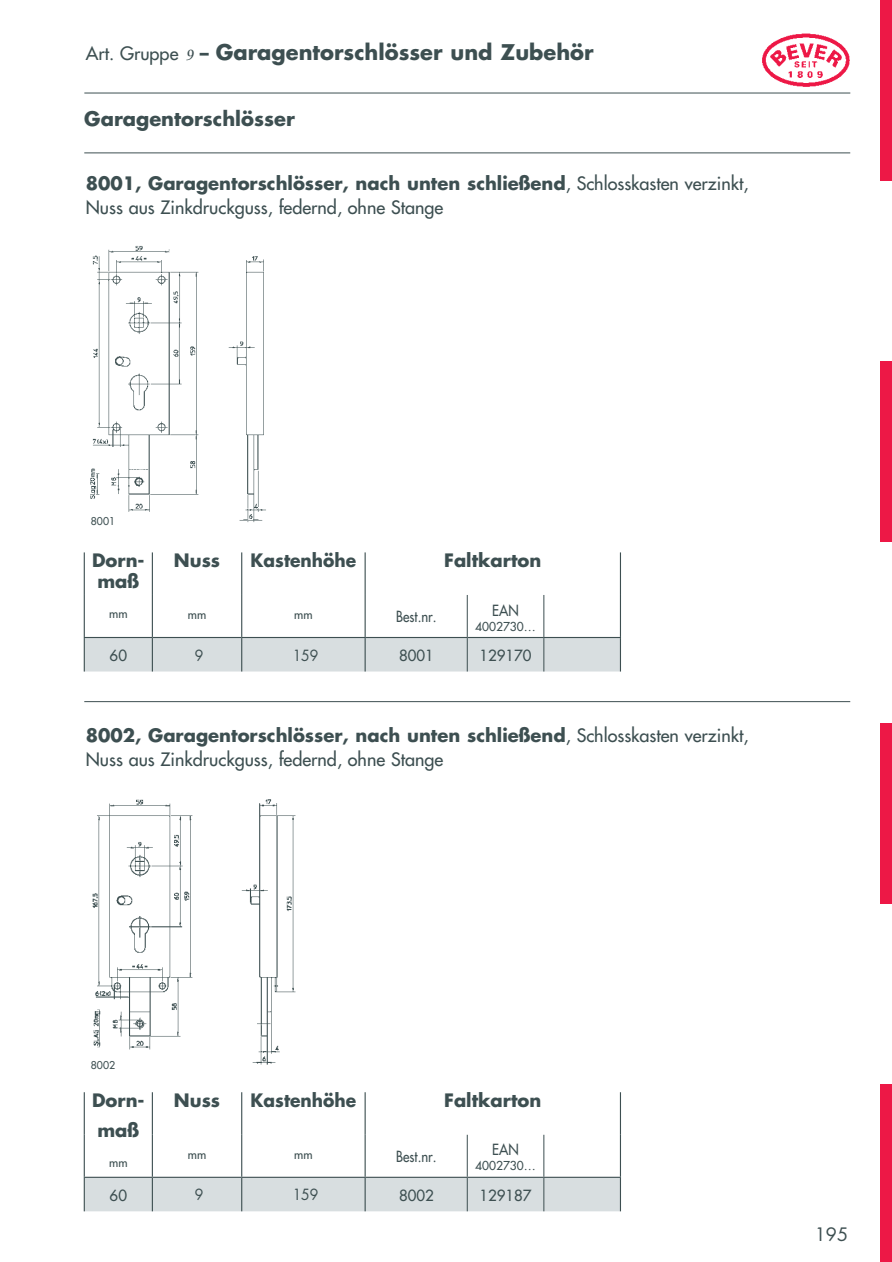
<style>
.page{position:relative;width:892px;height:1262px;background:#fff}
.page>*{position:absolute;margin:0;border:0;box-sizing:border-box;transform-origin:0 0}
.t1{font:700 21px "Futura";color:#3d4f51}
.t2{font:700 19.5px "Futura";color:#3d4f51}
.t3{font:18px/24px "Futura";color:#3d4f51}
.t4{font:700 18px/21px "Futura";color:#3d4f51}
.t5{font:700 18px "Futura";color:#3d4f51;scale:.95 1}
.t6{font:18px "Futura";color:#3d4f51}
.t7{font:15px "Futura";color:#3d4f51}
.t8{font:15px "Futura";color:#3d4f51;scale:.87 1}
.t9{font:15px "Futura";color:#3d4f51;scale:.93 1}
.t10{font:15px "Futura";color:#3d4f51;scale:.88 1}
.t11{font:12px "Futura";color:#3d4f51}
.t12{font:10.5px "Futura";color:#3d4f51}
.s1{font-weight:400;font-size:18px}
.s2{font-family:"Monotype Corsiva";font-weight:400;font-size:18px}
.s3{font-size:18px}
.s4{font-weight:700}
</style>
<div class="page">
<div style="left:879px;top:0;width:12px;height:180px;background:#ed1846"></div>
<div style="left:879px;top:361px;width:12px;height:181px;background:#ed1846"></div>
<div style="left:879px;top:722px;width:12px;height:181px;background:#ed1846"></div>
<div style="left:879px;top:1084px;width:12px;height:177px;background:#ed1846"></div>
<hr style="left:84px;top:93px;width:766px;height:1px;background:#3d4f51">
<img style="left:762px;top:34px;width:88px;height:53px">
<hr style="left:84px;top:153px;width:766px;height:1px;background:#3d4f51">
<img style="left:90px;top:246px;width:176px;height:276px">
<hr style="left:84px;top:701px;width:766px;height:1px;background:#3d4f51">
<img style="left:92px;top:799px;width:204px;height:266px">
<svg style="left:85px;top:595px;width:534px;height:76px"></svg>
<hr style="left:152px;top:552px;width:1px;height:43px;background:#3d4f51">
<hr style="left:241px;top:552px;width:1px;height:43px;background:#3d4f51">
<hr style="left:364px;top:552px;width:1px;height:43px;background:#3d4f51">
<hr style="left:619px;top:552px;width:2px;height:43px;background:#3d4f51">
<hr style="left:152px;top:595px;width:1px;height:42px;background:#3d4f51">
<hr style="left:241px;top:595px;width:1px;height:42px;background:#3d4f51">
<hr style="left:364px;top:595px;width:1px;height:42px;background:#3d4f51">
<hr style="left:619px;top:595px;width:2px;height:42px;background:#3d4f51">
<hr style="left:152px;top:638px;width:1px;height:33px;background:#3d4f51">
<hr style="left:241px;top:638px;width:1px;height:33px;background:#3d4f51">
<hr style="left:364px;top:638px;width:1px;height:33px;background:#3d4f51">
<hr style="left:619px;top:638px;width:2px;height:33px;background:#3d4f51">
<hr style="left:84px;top:552px;width:1px;height:43px;background:#3d4f51">
<hr style="left:84px;top:595px;width:1px;height:42px;background:#3d4f51">
<hr style="left:84px;top:638px;width:1px;height:33px;background:#3d4f51">
<hr style="left:543px;top:595px;width:1px;height:42px;background:#3d4f51">
<hr style="left:543px;top:638px;width:1px;height:33px;background:#3d4f51">
<hr style="left:467px;top:595px;width:1px;height:42px;background:#3d4f51">
<hr style="left:467px;top:638px;width:1px;height:33px;background:#3d4f51">
<hr style="left:84px;top:637px;width:68px;height:1px;background:#3d4f51">
<hr style="left:152px;top:637px;width:90px;height:1px;background:#3d4f51">
<hr style="left:242px;top:637px;width:123px;height:1px;background:#3d4f51">
<hr style="left:365px;top:637px;width:102px;height:1px;background:#3d4f51">
<hr style="left:467px;top:637px;width:76px;height:1px;background:#3d4f51">
<hr style="left:543px;top:637px;width:78px;height:1px;background:#3d4f51">
<svg style="left:85px;top:1134px;width:534px;height:77px"></svg>
<hr style="left:152px;top:1092px;width:1px;height:42px;background:#3d4f51">
<hr style="left:241px;top:1092px;width:1px;height:42px;background:#3d4f51">
<hr style="left:364px;top:1092px;width:1px;height:42px;background:#3d4f51">
<hr style="left:619px;top:1092px;width:2px;height:42px;background:#3d4f51">
<hr style="left:152px;top:1134px;width:1px;height:42px;background:#3d4f51">
<hr style="left:241px;top:1134px;width:1px;height:42px;background:#3d4f51">
<hr style="left:364px;top:1134px;width:1px;height:42px;background:#3d4f51">
<hr style="left:619px;top:1134px;width:2px;height:42px;background:#3d4f51">
<hr style="left:152px;top:1177px;width:1px;height:34px;background:#3d4f51">
<hr style="left:241px;top:1177px;width:1px;height:34px;background:#3d4f51">
<hr style="left:364px;top:1177px;width:1px;height:34px;background:#3d4f51">
<hr style="left:619px;top:1177px;width:2px;height:34px;background:#3d4f51">
<hr style="left:84px;top:1092px;width:1px;height:42px;background:#3d4f51">
<hr style="left:84px;top:1134px;width:1px;height:42px;background:#3d4f51">
<hr style="left:84px;top:1177px;width:1px;height:34px;background:#3d4f51">
<hr style="left:543px;top:1134px;width:1px;height:42px;background:#3d4f51">
<hr style="left:543px;top:1177px;width:1px;height:34px;background:#3d4f51">
<hr style="left:467px;top:1134px;width:1px;height:42px;background:#3d4f51">
<hr style="left:467px;top:1177px;width:1px;height:34px;background:#3d4f51">
<hr style="left:84px;top:1176px;width:68px;height:1px;background:#3d4f51">
<hr style="left:152px;top:1176px;width:90px;height:1px;background:#3d4f51">
<hr style="left:242px;top:1176px;width:123px;height:1px;background:#3d4f51">
<hr style="left:365px;top:1176px;width:102px;height:1px;background:#3d4f51">
<hr style="left:467px;top:1176px;width:76px;height:1px;background:#3d4f51">
<hr style="left:543px;top:1176px;width:78px;height:1px;background:#3d4f51">
<p class="t1" style="left:86px;top:38px;width:509px"><span class="s1">Art. Gruppe</span> <span class="s2">9</span> <span class="s3">–</span> Garagentorschlösser und Zubehör</p>
<p class="t2" style="left:84px;top:105px;width:212px">Garagentorschlösser</p>
<p class="t3" style="left:86px;top:171px;width:664px"><span class="s4">8001, Garagentorschlösser, nach unten schließend</span>, Schlosskasten verzinkt,<br>Nuss aus Zinkdruckguss, federnd, ohne Stange</p>
<p class="t12" style="left:91px;top:514px;width:26px">8001</p>
<p class="t4" style="left:92px;top:549px;width:54px">Dorn&shy;maß</p>
<p class="t11" style="left:109px;top:605px;width:20px">mm</p>
<p class="t4" style="left:174px;top:549px;width:48px">Nuss</p>
<p class="t11" style="left:188px;top:607px;width:20px">mm</p>
<p class="t5" style="left:250px;top:547px;width:113px">Kastenhöhe</p>
<p class="t11" style="left:294px;top:607px;width:20px">mm</p>
<p class="t4" style="left:444px;top:549px;width:99px">Faltkarton</p>
<p class="t8" style="left:396px;top:606px;width:48px">Best.nr.</p>
<p class="t10" style="left:492px;top:600px;width:32px">EAN</p>
<p class="t11" style="left:475px;top:618px;width:62px">4002730…</p>
<p class="t7" style="left:110px;top:645px;width:19px">60</p>
<p class="t9" style="left:195px;top:645px;width:11px">9</p>
<p class="t9" style="left:292px;top:645px;width:29px">159</p>
<p class="t7" style="left:399px;top:645px;width:36px">8001</p>
<p class="t7" style="left:479px;top:645px;width:54px">129170</p>
<p class="t3" style="left:86px;top:723px;width:664px"><span class="s4">8002, Garagentorschlösser, nach unten schließend</span>, Schlosskasten verzinkt,<br>Nuss aus Zinkdruckguss, federnd, ohne Stange</p>
<p class="t12" style="left:91px;top:1058px;width:26px">8002</p>
<p class="t4" style="left:92px;top:1084px;width:54px;line-height:30px">Dorn&shy;maß</p>
<p class="t11" style="left:109px;top:1154px;width:20px">mm</p>
<p class="t4" style="left:174px;top:1088px;width:48px">Nuss</p>
<p class="t11" style="left:188px;top:1146px;width:20px">mm</p>
<p class="t5" style="left:250px;top:1087px;width:113px">Kastenhöhe</p>
<p class="t11" style="left:294px;top:1146px;width:20px">mm</p>
<p class="t4" style="left:444px;top:1088px;width:99px">Faltkarton</p>
<p class="t8" style="left:396px;top:1146px;width:48px">Best.nr.</p>
<p class="t10" style="left:492px;top:1140px;width:32px">EAN</p>
<p class="t11" style="left:475px;top:1158px;width:62px">4002730…</p>
<p class="t7" style="left:110px;top:1185px;width:19px">60</p>
<p class="t9" style="left:195px;top:1184px;width:11px">9</p>
<p class="t9" style="left:292px;top:1184px;width:29px">159</p>
<p class="t7" style="left:399px;top:1185px;width:36px">8002</p>
<p class="t7" style="left:479px;top:1185px;width:54px">129187</p>
<p class="t6" style="left:814px;top:1222px;width:35px">195</p>
</div>
